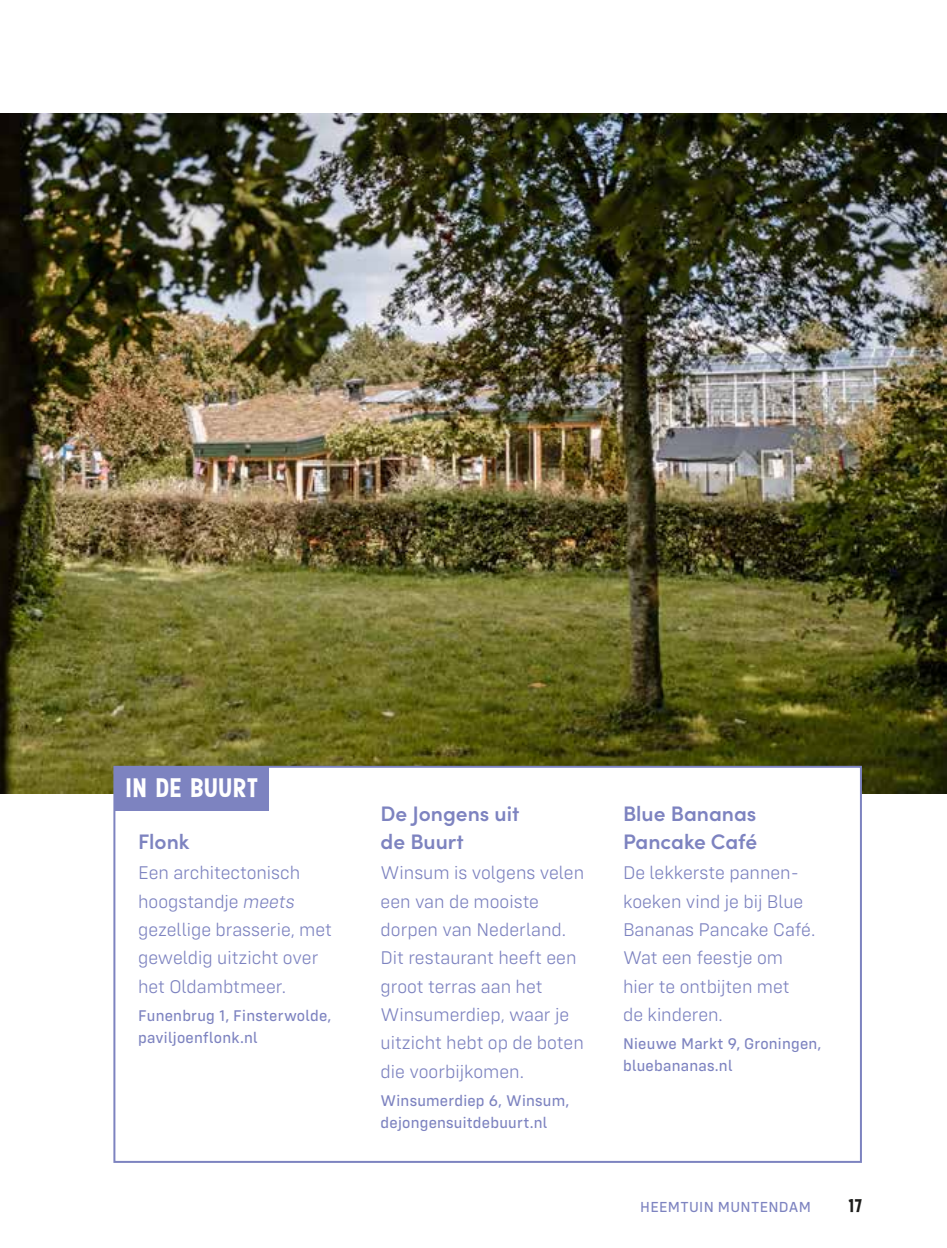
<style>
.page{position:relative;width:947px;height:1248px;background:#fff}
.page>*{position:absolute;margin:0;border:0;box-sizing:border-box;transform-origin:0 0}
.t1{font:29px "Elixir Sans";letter-spacing:.045em;color:#fff}
.t2{font:600 21px/28.4px "Sofia Pro";color:#7d83c0}
.t3{font:20px "Elixir Sans";color:#1d1d1b}
.t4{font:300 19px/28.4px "Config Rounded";color:#7d83c0}
.t5{font:16px/22px "Config Text";letter-spacing:.015em;color:#7d83c0}
.t6{font:15px "Config Text";letter-spacing:.02em;color:#7d83c0}
.s1{font-style:italic}
</style>
<div class="page">
<img style="left:0;top:113px;width:947px;height:680px">
<div style="left:114px;top:766px;width:747px;height:395px;background:#fff"></div>
<div style="left:113px;top:765px;width:749px;height:397px;border:2px solid #7d83c0"></div>
<div style="left:114px;top:766px;width:155px;height:44px;background:#7d83c0"></div>
<h1 class="t1" style="left:126px;top:768px;width:133px">IN DE BUURT</h1>
<p class="t2" style="left:138px;top:825px;width:53px">Flonk</p>
<p class="t4" style="left:138px;top:858px;width:195px">Een architectonisch hoogstandje <span class="s1">meets </span>gezellige brasserie, met geweldig uitzicht over het Oldambtmeer.</p>
<p class="t5" style="left:138px;top:1004px;width:195px">Funenbrug 1, Finsterwolde, paviljoenflonk.nl</p>
<p class="t2" style="left:381px;top:797px;width:140px">De Jongens uit de Buurt</p>
<p class="t4" style="left:381px;top:858px;width:205px">Winsum is volgens velen een van de mooiste dorpen van Nederland.<br>Dit restaurant heeft een groot terras aan het<br>Winsumerdiep, waar je uitzicht hebt op de boten die voorbijkomen.</p>
<p class="t5" style="left:381px;top:1089px;width:190px">Winsumerdiep 6, Winsum, dejongensuitdebuurt.nl</p>
<p class="t2" style="left:623px;top:797px;width:136px">Blue Bananas<br>Pancake Café</p>
<p class="t4" style="left:623px;top:858px;width:194px">De lekkerste pannen&shy;koeken vind je bij Blue<br>Bananas Pancake Café.<br>Wat een feestje om hier te ontbijten met<br>de -kinderen.</p>
<p class="t5" style="left:623px;top:1032px;width:200px">Nieuwe Markt 9, Groningen, bluebananas.nl</p>
<p class="t6" style="left:640px;top:1197px;width:172px">HEEMTUIN MUNTENDAM</p>
<p class="t3" style="left:849px;top:1192px;width:14px">17</p>
</div>
